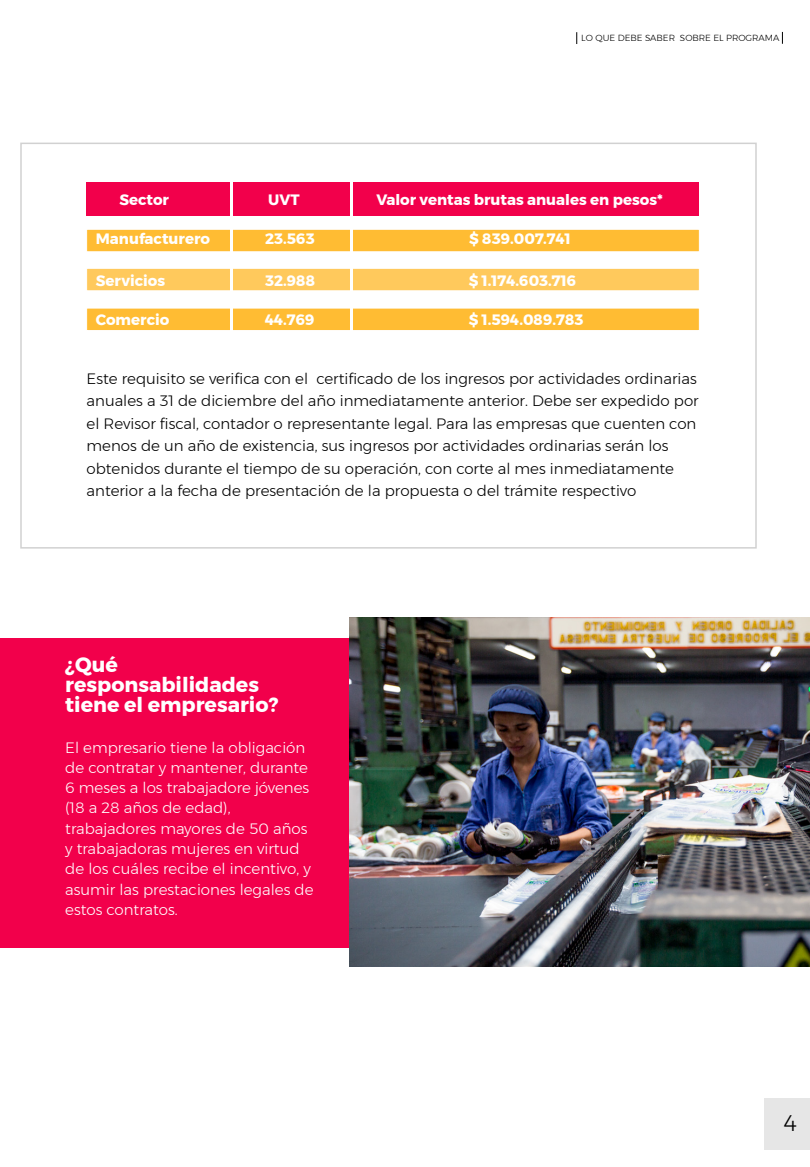
<style>
.page{position:relative;width:810px;height:1167px;background:#fff}
.page>*{position:absolute;margin:0;border:0;box-sizing:border-box;transform-origin:0 0}
.t1{font:300 22.5px "Montserrat";color:#000}
.t2{font:700 20.62px/20.2px "Montserrat";color:#fff}
.t3{font:300 15px/22.5px "Montserrat";color:#000}
.t4{font:300 15px/20.2px "Montserrat";color:#fff}
.t5{font:700 15px "Montserrat";color:#fff}
.t6{font:300 8.85px "Montserrat";color:#000}
</style>
<div class="page">
<div style="left:0;top:638px;width:802px;height:309px;background:#f2004b"></div>
<div style="left:86px;top:182px;width:613px;height:33px;background:#f2004b"></div>
<div style="left:86px;top:229px;width:614px;height:23px;background:#ffbc33;border:1px solid #fff"></div>
<div style="left:86px;top:308px;width:614px;height:23px;background:#ffbc33;border:1px solid #fff"></div>
<div style="left:86px;top:268px;width:614px;height:23px;background:#ffc95c;border:1px solid #fff"></div>
<hr style="left:230px;top:182px;width:2px;height:152px;background:#fff">
<hr style="left:350px;top:182px;width:3px;height:152px;background:#fff">
<div style="left:20px;top:142px;width:737px;height:406px;border:2px solid #d1d1d1"></div>
<img style="left:350px;top:617px;width:460px;height:349px">
<svg style="left:576px;top:32px;width:1px;height:12px"></svg>
<svg style="left:782px;top:32px;width:1px;height:12px"></svg>
<div style="left:764px;top:1098px;width:46px;height:51px;background:#e6e6e6"></div>
<p class="t6" style="left:581px;top:31px;width:200px">LO QUE DEBE SABER SOBRE EL PROGRAMA</p>
<p class="t5" style="left:119px;top:187px;width:51px">Sector</p>
<p class="t5" style="left:268px;top:187px;width:33px">UVT</p>
<p class="t5" style="left:376px;top:187px;width:288px">Valor ventas brutas anuales en pesos*</p>
<p class="t5" style="left:96px;top:226px;width:116px">Manufacturero</p>
<p class="t5" style="left:265px;top:226px;width:51px">23.563</p>
<p class="t5" style="left:469px;top:226px;width:103px">$ 839.007.741</p>
<p class="t5" style="left:96px;top:269px;width:71px">Servicios</p>
<p class="t5" style="left:265px;top:269px;width:52px">32.988</p>
<p class="t5" style="left:469px;top:269px;width:109px">$ 1.174.603.716</p>
<p class="t5" style="left:96px;top:307px;width:75px">Comercio</p>
<p class="t5" style="left:265px;top:307px;width:51px">44.769</p>
<p class="t5" style="left:469px;top:307px;width:116px">$ 1.594.089.783</p>
<p class="t3" style="left:87px;top:367px;width:614px">Este requisito se verifica con el certificado de los ingresos por actividades ordinarias anuales a 31 de diciembre del año inmediatamente anterior. Debe ser expedido por el Revisor fiscal, contador o representante legal. Para las empresas que cuenten con menos de un año de existencia, sus ingresos por actividades ordinarias serán los obtenidos durante el tiempo de su operación, con corte al mes inmediatamente anterior a la fecha de presentación de la propuesta o del trámite respectivo</p>
<h2 class="t2" style="left:65px;top:654px;width:215px">¿Qué responsabilidades tiene el empresario?</h2>
<p class="t4" style="left:65px;top:737px;width:250px">El empresario tiene la obligación de contratar y mantener, durante<br>6 meses a los trabajadore jóvenes (18 a 28 años de edad), trabajadores mayores de 50 años y trabajadoras mujeres en virtud de los cuáles recibe el incentivo, y asumir las prestaciones legales de estos contratos.</p>
<h1 class="t1" style="left:784px;top:1105px;width:15px">4</h1>
</div>
